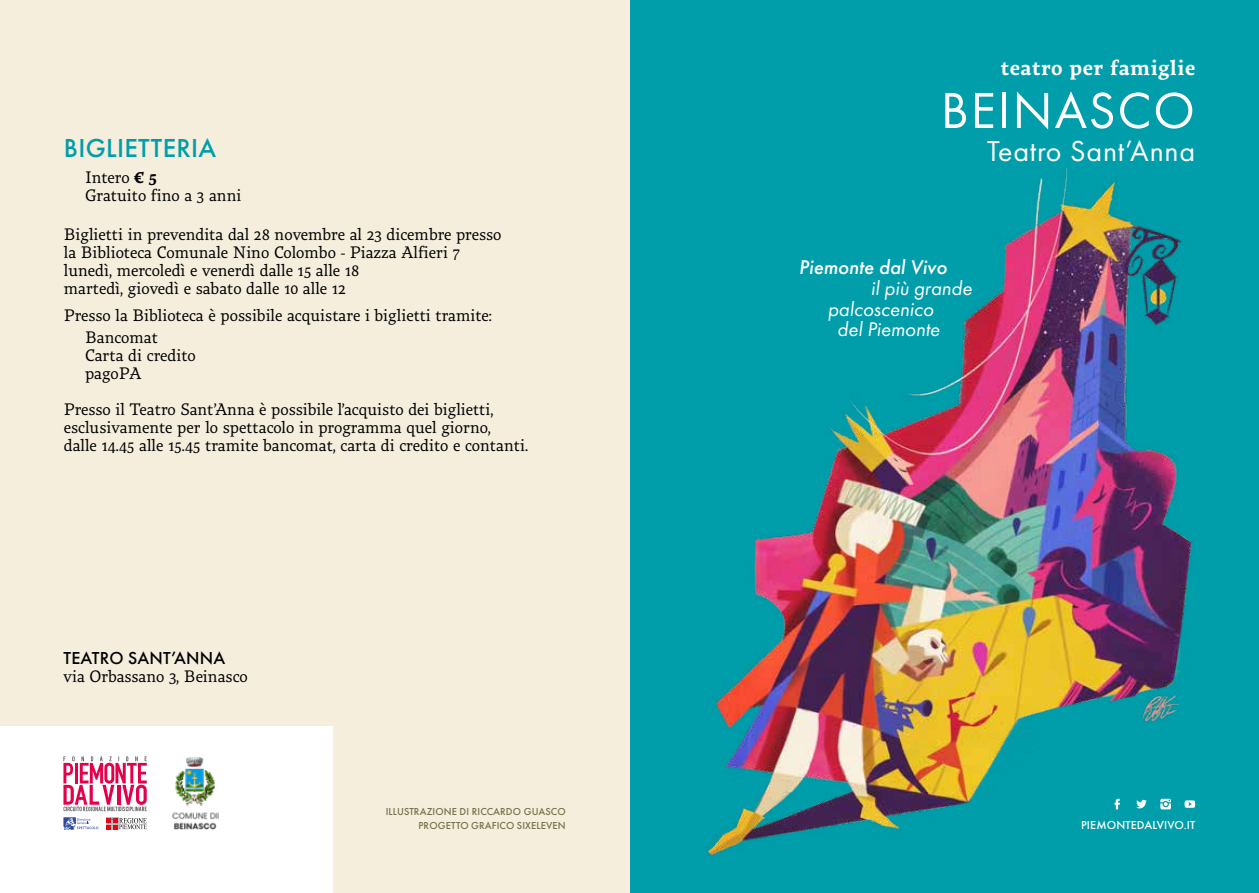
<style>
.page{position:relative;width:1259px;height:893px;background:#fff}
.page>*{position:absolute;margin:0;border:0;box-sizing:border-box;transform-origin:0 0}
.t1{font:52.5px "Futura PT";letter-spacing:.035em;color:#fff}
.t2{font:30px "Futura PT";letter-spacing:.025em;color:#fff}
.t3{font:500 27px "Futura PT";letter-spacing:.01em;color:#009daa}
.t4{font:700 20.7px "Tzimmes";letter-spacing:.025em;color:#fff}
.t5{font:italic 20.55px "Futura PT";color:#fff}
.t6{font:italic 500 20.55px "Futura PT";color:#fff}
.t7{font:500 18px "Futura PT";letter-spacing:.01em;color:#000}
.t8{font:16.5px/18px "Tzimmes";color:#000}
.t9{font:500 12px "Futura PT";letter-spacing:.01em;color:#fff}
.t10{font:500 10.5px/14.7px "Futura PT";letter-spacing:.01em;color:#77704c;text-align:right}
.s1{font-weight:700}
</style>
<div class="page">
<div style="left:629px;top:0;width:630px;height:893px;background:#009daa"></div>
<div style="left:0;top:0;width:629px;height:893px;background:#f5eedd"></div>
<div style="left:0;top:727px;width:332px;height:166px;background:#fff"></div>
<img style="left:707px;top:169px;width:489px;height:687px">
<svg style="left:1160px;top:799px;width:11px;height:10px"></svg>
<svg style="left:1114px;top:799px;width:6px;height:10px"></svg>
<svg style="left:1136px;top:800px;width:10px;height:8px"></svg>
<svg style="left:1184px;top:800px;width:11px;height:8px"></svg>
<svg style="left:63px;top:756px;width:84px;height:55px"></svg>
<svg style="left:63px;top:817px;width:35px;height:13px"></svg>
<svg style="left:106px;top:817px;width:12px;height:13px"></svg>
<svg style="left:106px;top:818px;width:41px;height:11px"></svg>
<img style="left:172px;top:756px;width:47px;height:74px">
<h3 class="t3" style="left:64px;top:131px;width:154px">BIGLIETTERIA</h3>
<p class="t8" style="left:85px;top:169px;width:158px">Intero <span class="s1">€ 5<br></span>Gratuito fino a 3 anni</p>
<p class="t8" style="left:64px;top:226px;width:439px">Biglietti in prevendita dal 28 novembre al 23 dicembre presso la Biblioteca Comunale Nino Colombo - Piazza Alfieri 7 lunedì, mercoledì e venerdì dalle 15 alle 18<br>martedì, giovedì e sabato dalle 10 alle 12</p>
<p class="t8" style="left:85px;top:304px;width:408px;line-height:22.2px;text-indent:-21px">Presso la Biblioteca è possibile acquistare i biglietti tramite:<br>Bancomat</p>
<p class="t8" style="left:85px;top:347px;width:112px">Carta di credito pagoPA</p>
<p class="t8" style="left:64px;top:401px;width:466px">Presso il Teatro Sant’Anna è possibile l’acquisto dei biglietti, esclusivamente per lo spettacolo in programma quel giorno,<br>dalle 14.45 alle 15.45 tramite bancomat, carta di credito e contanti.</p>
<p class="t7" style="left:64px;top:647px;width:163px">TEATRO SANT’ANNA</p>
<p class="t8" style="left:63px;top:668px;width:186px">via Orbassano 3, Beinasco</p>
<p class="t10" style="left:386px;top:804px;width:181px">ILLUSTRAZIONE DI RICCARDO GUASCO<br>PROGETTO GRAFICO SIXELEVEN</p>
<p class="t4" style="left:1001px;top:54px;width:196px">teatro per famiglie</p>
<h1 class="t1" style="left:941px;top:79px;width:255px">BEINASCO</h1>
<h2 class="t2" style="left:987px;top:133px;width:209px">Teatro Sant’Anna</h2>
<p class="t6" style="left:799px;top:255px;width:150px">Piemonte dal Vivo</p>
<p class="t5" style="left:871px;top:276px;width:103px">il più grande</p>
<p class="t5" style="left:827px;top:297px;width:107px">palcoscenico</p>
<p class="t5" style="left:837px;top:317px;width:104px">del Piemonte</p>
<p class="t9" style="left:1081px;top:818px;width:116px">PIEMONTEDALVIVO.IT</p>
</div>
